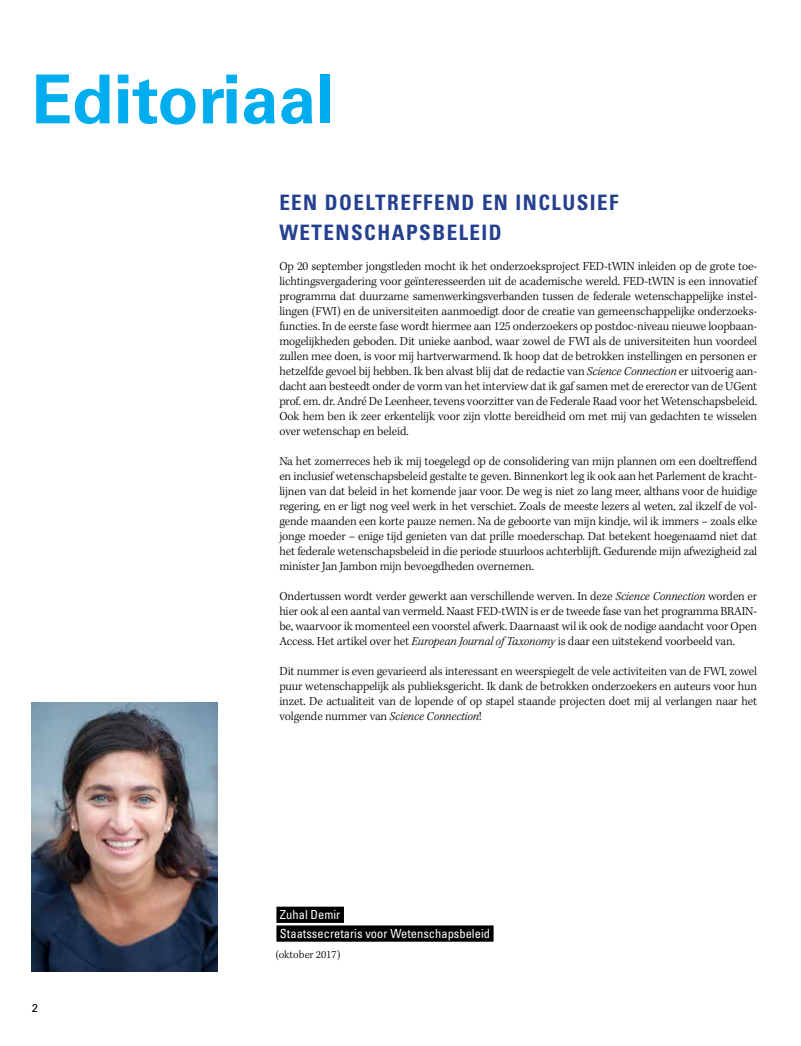
<style>
.page{position:relative;width:801px;height:1046px;background:#fff}
.page>*{position:absolute;margin:0;border:0;box-sizing:border-box;transform-origin:0 0}
.t1{font:700 67.5px "Univers LT Std";color:#00aeef}
.t2{font:700 condensed 21.25px/30px "Univers LT Std";letter-spacing:.07em;color:#25408f}
.t3{font:300 12.5px/15px "Kepler Std";letter-spacing:-.01em;color:#000;text-align:justify}
.t4{font:condensed 12.5px/18.8px "Univers LT Std";color:#fff}
.t5{font:300 11.25px "Kepler Std";color:#000}
.t6{font:11.25px "Univers LT Std";color:#000}
.s1{font-style:italic}
</style>
<div class="page">
<div style="left:276px;top:906px;width:68px;height:16px;background:#000"></div>
<div style="left:276px;top:925px;width:217px;height:16px;background:#000"></div>
<img style="left:32px;top:702px;width:185px;height:269px">
<h1 class="t1" style="left:31px;top:60px;width:305px">Editoriaal</h1>
<h2 class="t2" style="left:279px;top:187px;width:341px">EEN DOELTREFFEND EN INCLUSIEF<br>WETENSCHAPSBELEID</h2>
<p class="t3" style="left:279px;top:259px;width:479px">Op 20 september jongstleden mocht ik het onderzoeksproject FED-tWIN inleiden op de grote toe&shy;lichtingsvergadering voor geïnteresseerden uit de academische wereld. FED-tWIN is een innovatief programma dat duurzame samenwerkingsverbanden tussen de federale wetenschappelijke instel&shy;lingen (FWI) en de universiteiten aanmoedigt door de creatie van gemeenschappelijke onderzoeks&shy;functies. In de eerste fase wordt hiermee aan 125 onderzoekers op postdoc-niveau nieuwe loopbaan&shy;mogelijkheden geboden. Dit unieke aanbod, waar zowel de FWI als de universiteiten hun voordeel zullen mee doen, is voor mij hartverwarmend. Ik hoop dat de betrokken instellingen en personen er hetzelfde gevoel bij hebben. Ik ben alvast blij dat de redactie van <span class="s1">Science Connection</span> er uitvoerig aan&shy;dacht aan besteedt onder de vorm van het interview dat ik gaf samen met de ererector van de UGent prof. em. dr. André De Leenheer, tevens voorzitter van de Federale Raad voor het Wetenschapsbeleid.<br>Ook hem ben ik zeer erkentelijk voor zijn vlotte bereidheid om met mij van gedachten te wisselen over wetenschap en beleid.</p>
<p class="t3" style="left:279px;top:454px;width:479px">Na het zomerreces heb ik mij toegelegd op de consolidering van mijn plannen om een doeltreffend en inclusief wetenschapsbeleid gestalte te geven. Binnenkort leg ik ook aan het Parlement de kracht&shy;lijnen van dat beleid in het komende jaar voor. De weg is niet zo lang meer, althans voor de huidige regering, en er ligt nog veel werk in het verschiet. Zoals de meeste lezers al weten, zal ikzelf de vol&shy;gende maanden een korte pauze nemen. Na de geboorte van mijn kindje, wil ik immers – zoals elke jonge moeder – enige tijd genieten van dat prille moederschap. Dat betekent hoegenaamd niet dat het federale wetenschapsbeleid in die periode stuurloos achterblijft. Gedurende mijn afwezigheid zal minister Jan Jambon mijn bevoegdheden overnemen.</p>
<p class="t3" style="left:279px;top:589px;width:479px">Ondertussen wordt verder gewerkt aan verschillende werven. In deze <span class="s1">Science Connection</span> worden er hier ook al een aantal van vermeld. Naast FED-tWIN is er de tweede fase van het programma BRAIN&shy;be, waarvoor ik momenteel een voorstel afwerk. Daarnaast wil ik ook de nodige aandacht voor Open Access. Het artikel over het <span class="s1">European Journal of Taxonomy</span> is daar een uitstekend voorbeeld van.</p>
<p class="t3" style="left:279px;top:664px;width:479px">Dit nummer is even gevarieerd als interessant en weerspiegelt de vele activiteiten van de FWI, zowel puur wetenschappelijk als publieksgericht. Ik dank de betrokken onderzoekers en auteurs voor hun inzet. De actualiteit van de lopende of op stapel staande projecten doet mij al verlangen naar het volgende nummer van <span class="s1">Science Connection</span>!</p>
<p class="t4" style="left:280px;top:905px;width:211px">Zuhal Demir<br>Staatssecretaris voor Wetenschapsbeleid</p>
<p class="t6" style="left:32px;top:1000px;width:8px">2</p>
<p class="t5" style="left:276px;top:948px;width:66px">(oktober 2017)</p>
</div>
